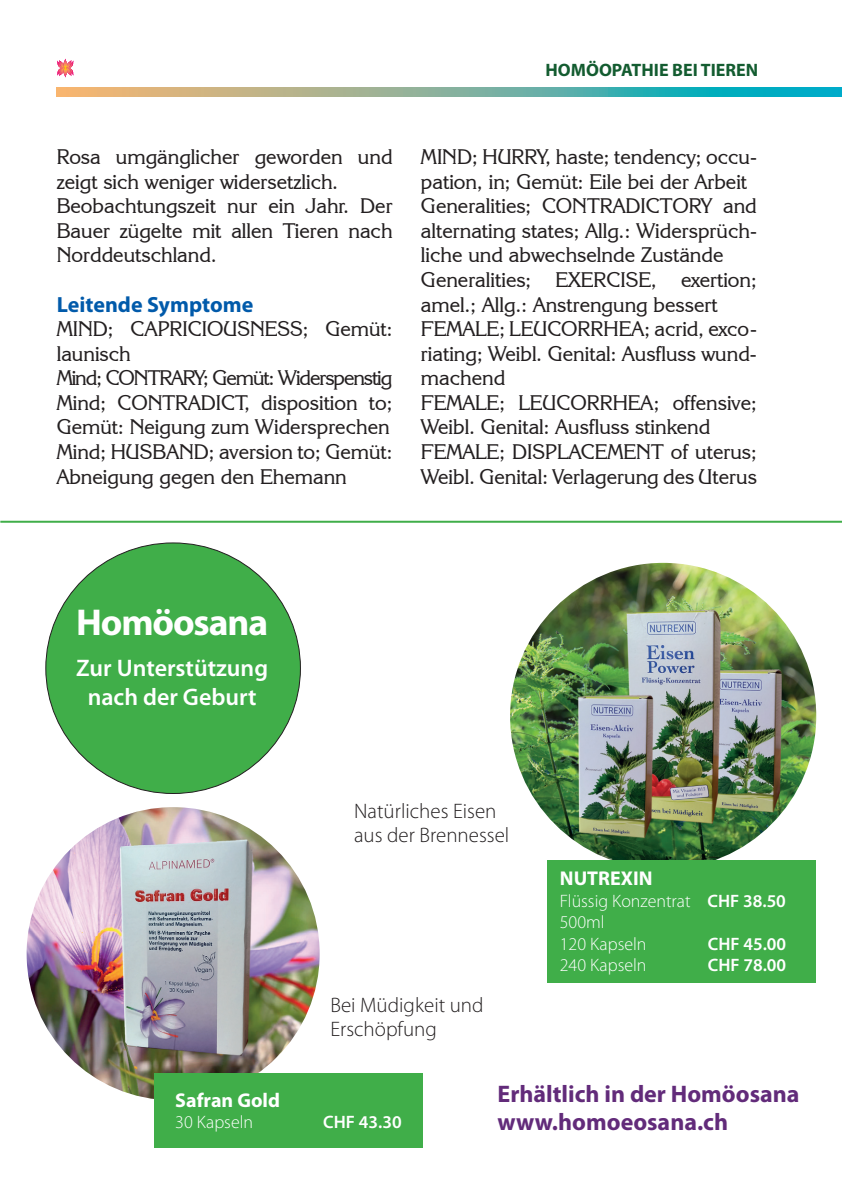
<style>
.page{position:relative;width:842px;height:1191px;background:#fff}
.page>*{position:absolute;margin:0;border:0;box-sizing:border-box;transform-origin:0 0}
.t1{font:700 37.6px "Myriad Pro";letter-spacing:-.03em;color:#fff}
.t2{font:700 24px/28px "Myriad Pro";color:#622b7a}
.t3{font:600 24px/28.8px "Myriad Pro";color:#fff;text-align:center}
.t4{font:700 22px "Myriad Pro";color:#015aaa}
.t5{font:21px/24.6px "Korinna IT Cby BT";color:#231f20}
.t6{font:300 21px/24px "Myriad Pro";color:#231f20}
.t7{font:700 20px "Myriad Pro";color:#fff}
.t8{font:300 18px/21.6px "Myriad Pro";color:#fff}
.t9{font:600 18px "Myriad Pro";color:#fff}
.t10{font:700 18px "Myriad Pro";color:#135c30}
.s1{font-weight:600}
</style>
<div class="page">
<svg style="left:57px;top:88px;width:785px;height:8px;background:#79b09d"></svg>
<svg style="left:57px;top:59px;width:17px;height:18px"></svg>
<img style="left:510px;top:563px;width:306px;height:306px;border-radius:153px">
<img style="left:27px;top:807px;width:293px;height:293px;border-radius:146px">
<div style="left:548px;top:860px;width:268px;height:122px;background:#40ae49"></div>
<div style="left:154px;top:1073px;width:269px;height:74px;background:#40ae49"></div>
<hr style="left:0;top:521px;width:842px;height:2px;background:#40ae49">
<div style="left:46px;top:543px;width:254px;height:250px;background:#40ae49;border-radius:50%"></div>
<p class="t10" style="left:545px;top:59px;width:214px">HOMÖOPATHIE BEI TIEREN</p>
<p class="t5" style="left:57px;top:144px;width:337px">Rosa umgänglicher geworden und zeigt sich weniger widersetzlich.<br>Beobachtungszeit nur ein Jahr. Der<br>Bauer zügelte mit allen Tieren nach<br>Norddeutschland.</p>
<p class="t4" style="left:57px;top:290px;width:198px">Leitende Symptome</p>
<p class="t5" style="left:57px;top:316px;width:337px">MIND; CAPRICIOUSNESS; Gemüt: launisch<br>Mind; CONTRARY; Gemüt: Widerspenstig<br>Mind; CONTRADICT, disposition to;<br>Gemüt: Neigung zum Widersprechen<br>Mind; HUSBAND; aversion to; Gemüt:<br>Abneigung gegen den Ehemann</p>
<p class="t5" style="left:421px;top:144px;width:337px">MIND; HURRY, haste; tendency; occu&shy;pation, in; Gemüt: Eile bei der Arbeit Generalities; CONTRADICTORY and alternating states; Allg.: Widersprüch&shy;liche und abwechselnde Zustände Generalities; EXERCISE, exertion; amel.; Allg.: Anstrengung bessert FEMALE; LEUCORRHEA; acrid, exco&shy;riating; Weibl. Genital: Ausfluss wund&shy;machend<br>FEMALE; LEUCORRHEA; offensive; Weibl. Genital: Ausfluss stinkend FEMALE; DISPLACEMENT of uterus; Weibl. Genital: Verlagerung des Uterus</p>
<h1 class="t1" style="left:76px;top:598px;width:193px">Homöosana</h1>
<p class="t3" style="left:76px;top:653px;width:193px">Zur Unterstützung nach der Geburt</p>
<p class="t6" style="left:354px;top:799px;width:157px">Natürliches Eisen aus der Brennessel</p>
<p class="t6" style="left:330px;top:992px;width:155px">Bei Müdigkeit und<br>Erschöpfung</p>
<p class="t7" style="left:560px;top:865px;width:94px">NUTREXIN</p>
<p class="t8" style="left:560px;top:889px;width:228px">Flüssig Konzentrat <span class="s1">CHF 38.50<br></span>500ml<br>120 Kapseln</p>
<p class="t9" style="left:708px;top:932px;width:80px">CHF 45.00</p>
<p class="t8" style="left:560px;top:954px;width:88px">240 Kapseln</p>
<p class="t9" style="left:708px;top:954px;width:80px">CHF 78.00</p>
<p class="t7" style="left:175px;top:1086px;width:106px">Safran Gold</p>
<p class="t8" style="left:175px;top:1111px;width:79px">30 Kapseln</p>
<p class="t9" style="left:323px;top:1110px;width:80px">CHF 43.30</p>
<p class="t2" style="left:497px;top:1079px;width:303px">Erhältlich in der Homöosana www.homoeosana.ch</p>
</div>
